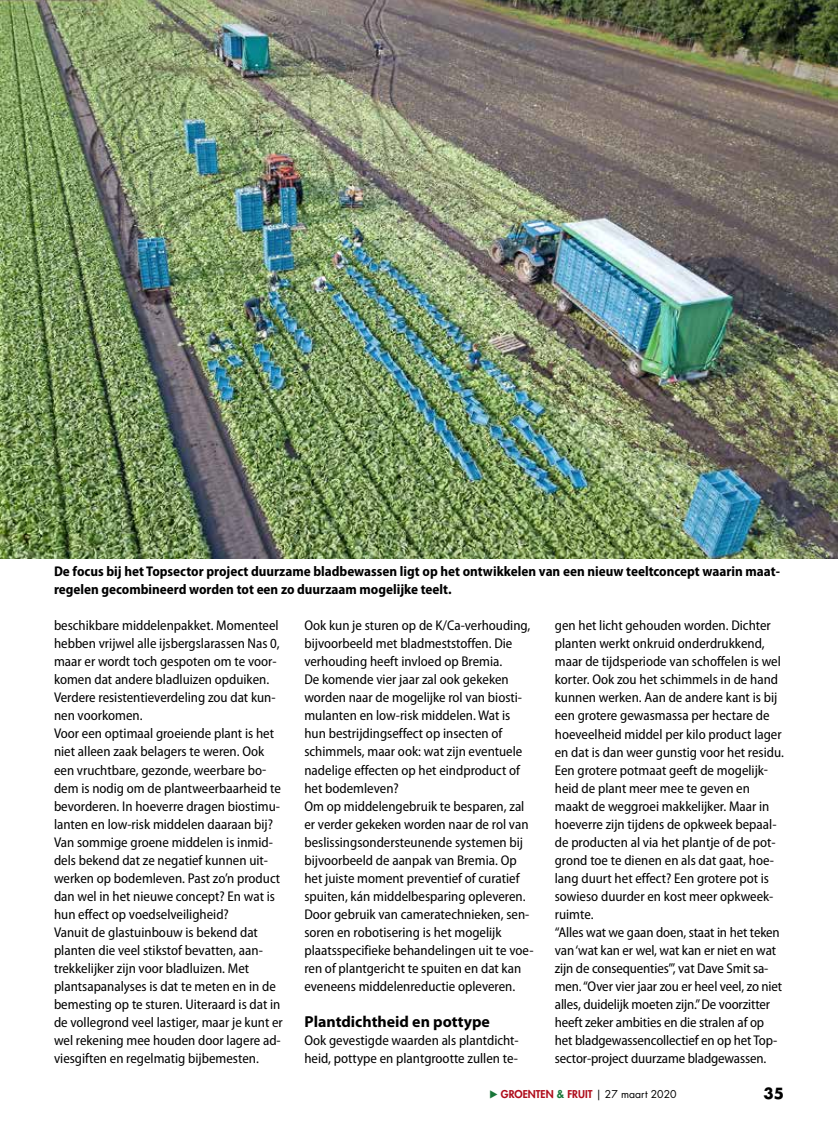
<style>
.page{position:relative;width:838px;height:1136px;background:#fff}
.page>*{position:absolute;margin:0;border:0;box-sizing:border-box;transform-origin:0 0}
.t1{font:700 15.9px "Myriad Pro";color:#000}
.t2{font:700 15px "Futura Std";color:#000}
.t3{font:semi-condensed 14.1px/18px "Myriad Pro";color:#000}
.t4{font:700 semi-condensed 14.1px/18px "Myriad Pro";color:#000}
.t5{font:800 10.5px "Futura Std";color:#af0c1b}
.s1{color:#187639}
.s2{font-weight:400;color:#000}
</style>
<div class="page">
<img style="left:0;top:0;width:838px;height:558px">
<p class="t4" style="left:54px;top:562px;width:727px">De focus bij het Topsector project duurzame bladbewassen ligt op het ontwikkelen van een nieuw teeltconcept waarin maat&shy;regelen gecombineerd worden tot een zo duurzaam mogelijke teelt.</p>
<p class="t3" style="left:54px;top:617px;width:230px">beschikbare middelenpakket. Momenteel hebben vrijwel alle ijsbergslarassen Nas 0, maar er wordt toch gespoten om te voor&shy;komen dat andere bladluizen opduiken.<br>Verdere resistentieverdeling zou dat kun&shy;nen voorkomen.<br>Voor een optimaal groeiende plant is het niet alleen zaak belagers te weren. Ook een vruchtbare, gezonde, weerbare bo&shy;dem is nodig om de plantweerbaarheid te bevorderen. In hoeverre dragen biostimu&shy;lanten en low-risk middelen daaraan bij?<br>Van sommige groene middelen is inmid&shy;dels bekend dat ze negatief kunnen uit&shy;werken op bodemleven. Past zo’n product dan wel in het nieuwe concept? En wat is hun effect op voedselveiligheid?<br>Vanuit de glastuinbouw is bekend dat planten die veel stikstof bevatten, aan&shy;trekkelijker zijn voor bladluizen. Met plantsapanalyses is dat te meten en in de bemesting op te sturen. Uiteraard is dat in de vollegrond veel lastiger, maar je kunt er wel rekening mee houden door lagere ad&shy;viesgiften en regelmatig bijbemesten.</p>
<p class="t3" style="left:304px;top:617px;width:231px">Ook kun je sturen op de K/Ca-verhouding, bijvoorbeeld met bladmeststoffen. Die verhouding heeft invloed op Bremia.<br>De komende vier jaar zal ook gekeken worden naar de mogelijke rol van biosti&shy;mulanten en low-risk middelen. Wat is hun bestrijdingseffect op insecten of schimmels, maar ook: wat zijn eventuele nadelige effecten op het eindproduct of het bodemleven?<br>Om op middelengebruik te besparen, zal er verder gekeken worden naar de rol van beslissingsondersteunende systemen bij bijvoorbeeld de aanpak van Bremia. Op het juiste moment preventief of curatief spuiten, kán middelbesparing opleveren.<br>Door gebruik van cameratechnieken, sen&shy;soren en robotisering is het mogelijk plaatsspecifieke behandelingen uit te voe&shy;ren of plantgericht te spuiten en dat kan eveneens middelenreductie opleveren.</p>
<p class="t1" style="left:304px;top:1010px;width:187px">Plantdichtheid en pottype</p>
<p class="t3" style="left:304px;top:1031px;width:216px">Ook gevestigde waarden als plantdicht&shy;heid, pottype en plantgrootte zullen te-</p>
<p class="t3" style="left:555px;top:617px;width:230px">gen het licht gehouden worden. Dichter planten werkt onkruid onderdrukkend, maar de tijdsperiode van schoffelen is wel korter. Ook zou het schimmels in de hand kunnen werken. Aan de andere kant is bij een grotere gewasmassa per hectare de hoeveelheid middel per kilo product lager en dat is dan weer gunstig voor het residu.<br>Een grotere potmaat geeft de mogelijk&shy;heid de plant meer mee te geven en maakt de weggroei makkelijker. Maar in hoeverre zijn tijdens de opkweek bepaal&shy;de producten al via het plantje of de pot&shy;grond toe te dienen en als dat gaat, hoe&shy;lang duurt het effect? Een grotere pot is sowieso duurder en kost meer opkweek&shy;ruimte.<br>“Alles wat we gaan doen, staat in het teken van ‘wat kan er wel, wat kan er niet en wat zijn de consequenties’”, vat Dave Smit sa&shy;men. “Over vier jaar zou er heel veel, zo niet alles, duidelijk moeten zijn.” De voorzitter heeft zeker ambities en die stralen af op het bladgewassencollectief en op het Top&shy;sector-project duurzame bladgewassen.</p>
<p class="t5" style="left:489px;top:1087px;width:188px"><span class="s1">▶</span> GROENTEN <span class="s1">&amp;</span> FRUIT <span class="s2">| 27 maart 2020</span></p>
<p class="t2" style="left:763px;top:1082px;width:22px">35</p>
</div>
